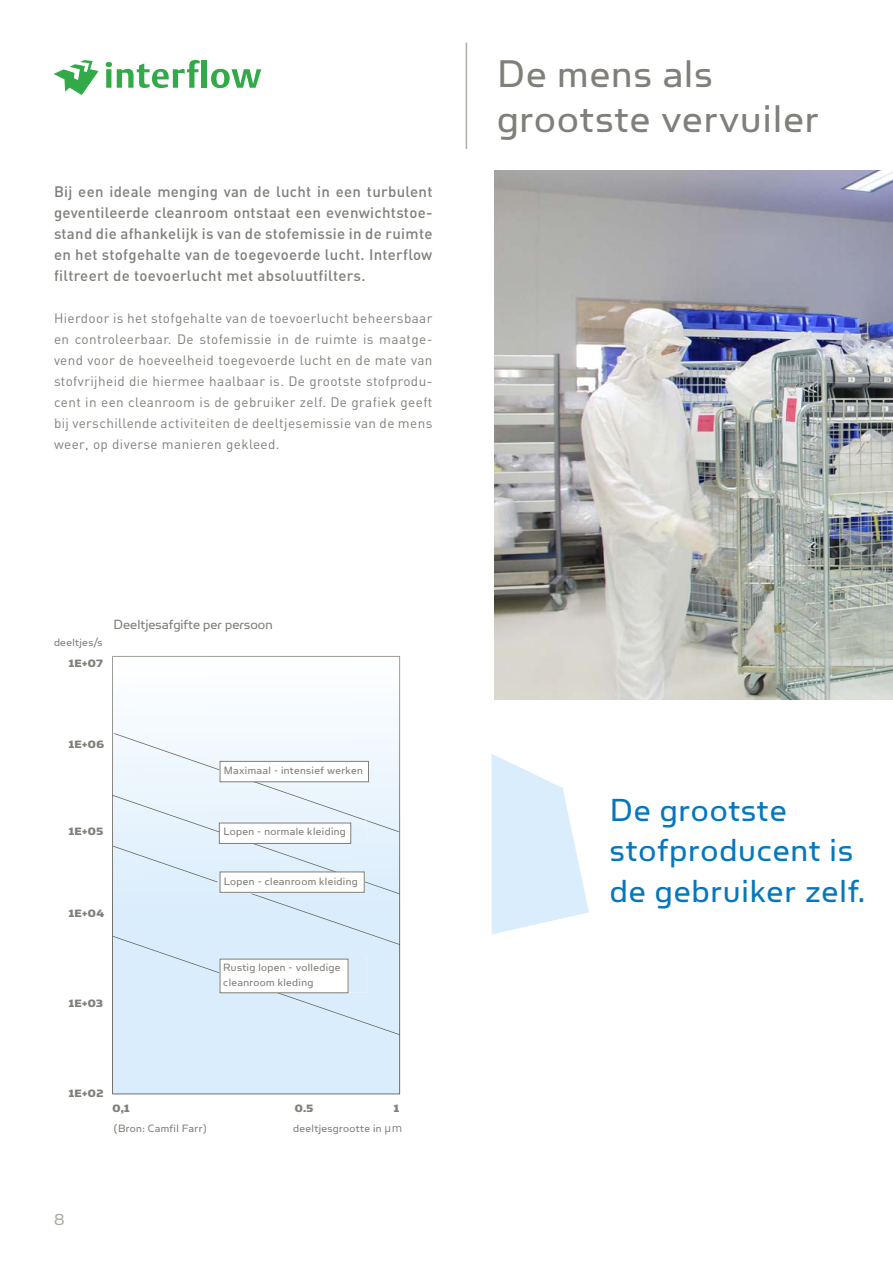
<style>
.page{position:relative;width:893px;height:1263px;background:#fff}
.page>*{position:absolute;margin:0;border:0;box-sizing:border-box;transform-origin:0 0}
.t1{font:43.5px/45px "Simian Text Orangutan";letter-spacing:.03em;color:#807f79}
.t2{font:36px/40.8px "Simian Text Orangutan";letter-spacing:.03em;color:#0777bd}
.t3{font:18px "Simian Display Orangutan";color:#acaba2}
.t4{font:500 15px/21px "DIN";letter-spacing:.02em;color:#807f79;text-align:justify}
.t5{font:15px "Simian Monofer";color:#807f79}
.t6{font:13.5px/21px "DIN";letter-spacing:.03em;color:#807f79;text-align:justify}
.t7{font:12px/15px "Simian Text Orangutan";letter-spacing:.03em;color:#807f79}
.t8{font:12px "Simian Text Chimpanzee";letter-spacing:.03em;color:#807f79}
.s1{font-family:"DIN"}
</style>
<div class="page">
<hr style="left:466px;top:43px;width:1px;height:106px;background:#acaba2">
<svg style="left:492px;top:754px;width:97px;height:180px"></svg>
<img style="left:494px;top:170px;width:399px;height:529px">
<svg style="left:112px;top:656px;width:288px;height:438px"></svg>
<svg style="left:112px;top:733px;width:288px;height:302px;background:#deedf9"></svg>
<div style="left:220px;top:761px;width:148px;height:21px;background:#fff"></div>
<div style="left:220px;top:761px;width:149px;height:21px;border:1px solid #807f79"></div>
<div style="left:219px;top:823px;width:132px;height:20px;background:#fff"></div>
<div style="left:219px;top:823px;width:132px;height:21px;border:1px solid #807f79"></div>
<div style="left:220px;top:872px;width:144px;height:20px;background:#fff"></div>
<div style="left:220px;top:959px;width:128px;height:34px;background:#fff"></div>
<div style="left:220px;top:959px;width:128px;height:34px;border:1px solid #807f79"></div>
<svg style="left:106px;top:60px;width:94px;height:28px"></svg>
<div style="left:202px;top:60px;width:5px;height:28px;background:#31aa47"></div>
<svg style="left:211px;top:69px;width:50px;height:19px"></svg>
<svg style="left:54px;top:60px;width:45px;height:35px"></svg>
<p class="t4" style="left:54px;top:181px;width:380px">Bij een ideale menging van de lucht in een turbulent geventileerde cleanroom ontstaat een evenwichtstoe&shy;stand die afhankelijk is van de stofemissie in de ruimte en het stofgehalte van de toegevoerde lucht. Interflow filtreert de toevoerlucht met absoluutfilters.</p>
<p class="t6" style="left:54px;top:308px;width:380px">Hierdoor is het stofgehalte van de toevoerlucht beheersbaar en controleerbaar. De stofemissie in de ruimte is maatge&shy;vend voor de hoeveelheid toegevoerde lucht en de mate van stofvrijheid die hiermee haalbaar is. De grootste stofprodu&shy;cent in een cleanroom is de gebruiker zelf. De grafiek geeft bij verschillende activiteiten de deeltjesemissie van de mens weer, op diverse manieren gekleed.</p>
<h1 class="t1" style="left:497px;top:51px;width:323px">De mens als grootste vervuiler</h1>
<p class="t7" style="left:54px;top:635px;width:50px">deeltjes/s</p>
<p class="t8" style="left:69px;top:656px;width:36px">1E+07</p>
<p class="t5" style="left:114px;top:616px;width:161px">Deeltjesafgifte per persoon</p>
<p class="t8" style="left:69px;top:737px;width:37px">1E+06</p>
<p class="t8" style="left:69px;top:824px;width:36px">1E+05</p>
<p class="t8" style="left:69px;top:906px;width:37px">1E+04</p>
<p class="t8" style="left:69px;top:996px;width:36px">1E+03</p>
<p class="t7" style="left:224px;top:763px;width:141px">Maximaal - intensief werken</p>
<p class="t7" style="left:223px;top:824px;width:124px">Lopen - normale kleiding</p>
<p class="t7" style="left:224px;top:874px;width:135px">Lopen - cleanroom kleiding</p>
<p class="t7" style="left:223px;top:959px;width:119px">Rustig lopen - volledige cleanroom kleding</p>
<p class="t8" style="left:69px;top:1086px;width:36px">1E+02</p>
<p class="t8" style="left:112px;top:1101px;width:19px">0,1</p>
<p class="t8" style="left:295px;top:1101px;width:20px">0.5</p>
<p class="t8" style="left:394px;top:1101px;width:7px">1</p>
<p class="t7" style="left:114px;top:1121px;width:94px">(Bron: Camfil Farr)</p>
<p class="t7" style="left:293px;top:1121px;width:110px">deeltjesgrootte in <span class="s1">µm</span></p>
<h3 class="t3" style="left:54px;top:1210px;width:12px">8</h3>
<h2 class="t2" style="left:610px;top:789px;width:257px">De grootste stofproducent is de gebruiker zelf.</h2>
</div>
